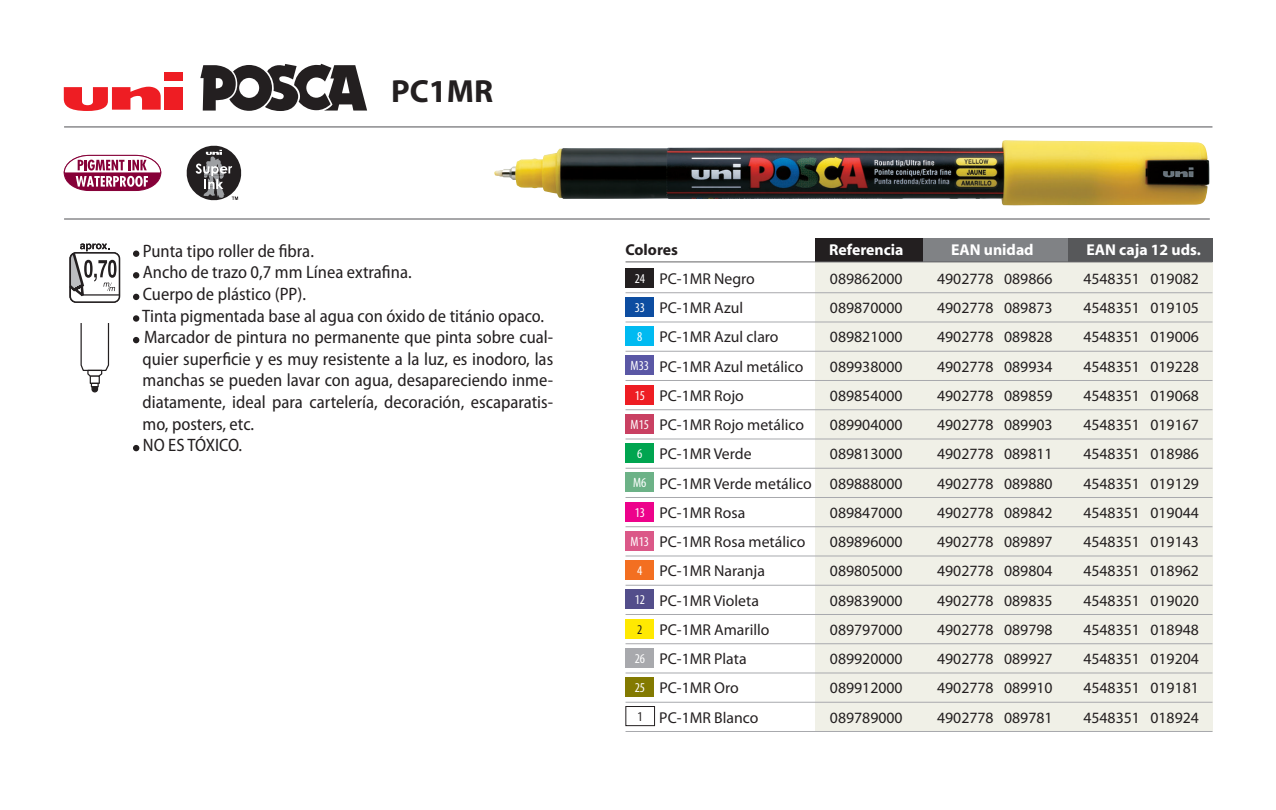
<style>
.page{position:relative;width:1276px;height:810px;background:#fff}
.page>*{position:absolute;margin:0;border:0;box-sizing:border-box;transform-origin:0 0}
.t1{font:700 32.18px "Myriad";color:#231f20}
.t2{font:semi-condensed 18px/21.6px "Myriad Pro";color:#231f20}
.t3{font:15.75px "Myriad Pro";color:#231f20}
.t4{font:700 15.75px "Myriad";color:#fff}
.t5{font:700 15.75px "Myriad";color:#231f20}
.s1{font-stretch:condensed;font-size:13.5px;color:#fff}
.s2{font-stretch:condensed;font-size:13.5px}
</style>
<div class="page">
<div style="left:164px;top:87px;width:19px;height:23px;background:#ee1d23"></div>
<div style="left:164px;top:72px;width:19px;height:9px;background:#ee1d23"></div>
<svg style="left:64px;top:87px;width:97px;height:24px"></svg>
<svg style="left:200px;top:63px;width:167px;height:48px"></svg>
<hr style="left:64px;top:218px;width:1145px;height:2px;background:#636366">
<hr style="left:64px;top:126px;width:1148px;height:1px;background:#636366">
<svg style="left:133px;top:251px;width:6px;height:6px"></svg>
<svg style="left:133px;top:272px;width:6px;height:6px"></svg>
<svg style="left:133px;top:294px;width:6px;height:6px"></svg>
<div style="left:133px;top:315px;width:6px;height:7px;background:#231f20;border-radius:50%"></div>
<svg style="left:133px;top:337px;width:6px;height:6px"></svg>
<svg style="left:133px;top:445px;width:6px;height:6px"></svg>
<img style="left:494px;top:140px;width:715px;height:66px">
<svg style="left:186px;top:145px;width:56px;height:56px"></svg>
<svg style="left:63px;top:155px;width:99px;height:36px"></svg>
<div style="left:69px;top:252px;width:51px;height:51px;border:2px solid #231f20;border-radius:6px"></div>
<hr style="left:83px;top:294px;width:36px;height:2px;background:#231f20">
<svg style="left:69px;top:244px;width:47px;height:55px"></svg>
<svg style="left:80px;top:323px;width:30px;height:70px"></svg>
<div style="left:815px;top:238px;width:108px;height:24px;background:#231f20"></div>
<div style="left:923px;top:238px;width:144px;height:24px;background:#808285"></div>
<div style="left:1067px;top:238px;width:145px;height:24px;background:#57585a"></div>
<div style="left:815px;top:262px;width:397px;height:470px;background:#f0f0e7"></div>
<hr style="left:625px;top:262px;width:587px;height:1px;background:#636366">
<hr style="left:625px;top:292px;width:587px;height:1px;background:#a8a9ad">
<hr style="left:625px;top:322px;width:587px;height:1px;background:#a8a9ad">
<hr style="left:625px;top:351px;width:587px;height:1px;background:#a8a9ad">
<hr style="left:625px;top:380px;width:587px;height:1px;background:#a8a9ad">
<hr style="left:625px;top:409px;width:587px;height:1px;background:#a8a9ad">
<hr style="left:625px;top:439px;width:587px;height:1px;background:#a8a9ad">
<hr style="left:625px;top:468px;width:587px;height:1px;background:#a8a9ad">
<hr style="left:625px;top:497px;width:587px;height:1px;background:#a8a9ad">
<hr style="left:625px;top:526px;width:587px;height:1px;background:#a8a9ad">
<hr style="left:625px;top:556px;width:587px;height:1px;background:#a8a9ad">
<hr style="left:625px;top:585px;width:587px;height:1px;background:#a8a9ad">
<hr style="left:625px;top:614px;width:587px;height:1px;background:#a8a9ad">
<hr style="left:625px;top:643px;width:587px;height:1px;background:#a8a9ad">
<hr style="left:625px;top:673px;width:587px;height:1px;background:#a8a9ad">
<hr style="left:625px;top:702px;width:587px;height:1px;background:#a8a9ad">
<hr style="left:625px;top:731px;width:587px;height:1px;background:#a8a9ad">
<div style="left:625px;top:268px;width:29px;height:19px;background:#231f20"></div>
<div style="left:625px;top:297px;width:29px;height:19px;background:#0d4da1"></div>
<div style="left:625px;top:327px;width:29px;height:19px;background:#00baf1"></div>
<div style="left:625px;top:356px;width:29px;height:19px;background:#5a57a5"></div>
<div style="left:625px;top:385px;width:29px;height:19px;background:#ee1d23"></div>
<div style="left:625px;top:414px;width:29px;height:19px;background:#c94062"></div>
<div style="left:625px;top:444px;width:29px;height:19px;background:#00a550"></div>
<div style="left:625px;top:473px;width:29px;height:19px;background:#6cb287"></div>
<div style="left:625px;top:502px;width:29px;height:19px;background:#ed028b"></div>
<div style="left:625px;top:531px;width:29px;height:19px;background:#db5888"></div>
<div style="left:625px;top:561px;width:29px;height:19px;background:#f36f21"></div>
<div style="left:625px;top:590px;width:29px;height:19px;background:#534e8b"></div>
<div style="left:625px;top:619px;width:29px;height:19px;background:#ffe901"></div>
<div style="left:625px;top:648px;width:29px;height:19px;background:#a8a9ad"></div>
<div style="left:625px;top:678px;width:29px;height:19px;background:#837a01"></div>
<div style="left:625px;top:706px;width:30px;height:20px;border:1px solid #231f20"></div>
<h1 class="t1" style="left:391px;top:74px;width:103px">PC1MR</h1>
<p class="t2" style="left:142px;top:240px;width:412px">Punta tipo roller de fibra.<br>Ancho de trazo 0,7 mm Línea extrafina.<br>Cuerpo de plástico (PP).<br>Tinta pigmentada base al agua con óxido de titánio opaco.<br>Marcador de pintura no permanente que pinta sobre cual&shy;quier superficie y es muy resistente a la luz, es inodoro, las manchas se pueden lavar con agua, desapareciendo inme&shy;diatamente, ideal para cartelería, decoración, escaparatis&shy;mo, posters, etc.<br>NO ES TÓXICO.</p>
<p class="t5" style="left:625px;top:242px;width:54px">Colores</p>
<p class="t4" style="left:829px;top:242px;width:76px">Referencia</p>
<p class="t4" style="left:951px;top:242px;width:84px">EAN unidad</p>
<p class="t4" style="left:1086px;top:242px;width:116px">EAN caja 12 uds.</p>
<p class="t3" style="left:634px;top:269px;width:122px"><span class="s1">24</span> PC-1MR Negro</p>
<p class="t3" style="left:830px;top:269px;width:74px">089862000</p>
<p class="t3" style="left:937px;top:269px;width:117px">4902778 089866</p>
<p class="t3" style="left:1083px;top:269px;width:117px">4548351 019082</p>
<p class="t3" style="left:634px;top:298px;width:110px"><span class="s1">33</span> PC-1MR Azul</p>
<p class="t3" style="left:830px;top:298px;width:74px">089870000</p>
<p class="t3" style="left:937px;top:298px;width:117px">4902778 089873</p>
<p class="t3" style="left:1083px;top:298px;width:117px">4548351 019105</p>
<p class="t3" style="left:637px;top:327px;width:143px"><span class="s1">8</span> PC-1MR Azul claro</p>
<p class="t3" style="left:830px;top:327px;width:74px">089821000</p>
<p class="t3" style="left:937px;top:327px;width:117px">4902778 089828</p>
<p class="t3" style="left:1083px;top:327px;width:117px">4548351 019006</p>
<p class="t3" style="left:630px;top:357px;width:174px"><span class="s1">M33</span> PC-1MR Azul metálico</p>
<p class="t3" style="left:830px;top:357px;width:74px">089938000</p>
<p class="t3" style="left:937px;top:357px;width:117px">4902778 089934</p>
<p class="t3" style="left:1083px;top:357px;width:117px">4548351 019228</p>
<p class="t3" style="left:634px;top:386px;width:111px"><span class="s1">15</span> PC-1MR Rojo</p>
<p class="t3" style="left:830px;top:386px;width:74px">089854000</p>
<p class="t3" style="left:937px;top:386px;width:117px">4902778 089859</p>
<p class="t3" style="left:1083px;top:386px;width:117px">4548351 019068</p>
<p class="t3" style="left:630px;top:415px;width:175px"><span class="s1">M15</span> PC-1MR Rojo metálico</p>
<p class="t3" style="left:830px;top:415px;width:74px">089904000</p>
<p class="t3" style="left:937px;top:415px;width:117px">4902778 089903</p>
<p class="t3" style="left:1083px;top:415px;width:117px">4548351 019167</p>
<p class="t3" style="left:637px;top:444px;width:116px"><span class="s1">6</span> PC-1MR Verde</p>
<p class="t3" style="left:830px;top:444px;width:74px">089813000</p>
<p class="t3" style="left:937px;top:444px;width:117px">4902778 089811</p>
<p class="t3" style="left:1083px;top:444px;width:117px">4548351 018986</p>
<p class="t3" style="left:633px;top:474px;width:271px"><span class="s1">M6</span> PC-1MR Verde metálico 089888000</p>
<p class="t3" style="left:937px;top:474px;width:117px">4902778 089880</p>
<p class="t3" style="left:1083px;top:474px;width:117px">4548351 019129</p>
<p class="t3" style="left:634px;top:503px;width:112px"><span class="s1">13</span> PC-1MR Rosa</p>
<p class="t3" style="left:830px;top:503px;width:74px">089847000</p>
<p class="t3" style="left:937px;top:503px;width:117px">4902778 089842</p>
<p class="t3" style="left:1083px;top:503px;width:117px">4548351 019044</p>
<p class="t3" style="left:630px;top:532px;width:176px"><span class="s1">M13</span> PC-1MR Rosa metálico</p>
<p class="t3" style="left:830px;top:532px;width:74px">089896000</p>
<p class="t3" style="left:937px;top:532px;width:117px">4902778 089897</p>
<p class="t3" style="left:1083px;top:532px;width:117px">4548351 019143</p>
<p class="t3" style="left:637px;top:561px;width:129px"><span class="s1">4</span> PC-1MR Naranja</p>
<p class="t3" style="left:830px;top:561px;width:74px">089805000</p>
<p class="t3" style="left:937px;top:561px;width:117px">4902778 089804</p>
<p class="t3" style="left:1083px;top:561px;width:117px">4548351 018962</p>
<p class="t3" style="left:634px;top:591px;width:126px"><span class="s1">12</span> PC-1MR Violeta</p>
<p class="t3" style="left:830px;top:591px;width:74px">089839000</p>
<p class="t3" style="left:937px;top:591px;width:117px">4902778 089835</p>
<p class="t3" style="left:1083px;top:591px;width:117px">4548351 019020</p>
<p class="t3" style="left:637px;top:620px;width:134px"><span class="s2">2</span> PC-1MR Amarillo</p>
<p class="t3" style="left:830px;top:620px;width:74px">089797000</p>
<p class="t3" style="left:937px;top:620px;width:117px">4902778 089798</p>
<p class="t3" style="left:1083px;top:620px;width:117px">4548351 018948</p>
<p class="t3" style="left:634px;top:649px;width:113px"><span class="s1">26</span> PC-1MR Plata</p>
<p class="t3" style="left:830px;top:649px;width:74px">089920000</p>
<p class="t3" style="left:937px;top:649px;width:117px">4902778 089927</p>
<p class="t3" style="left:1083px;top:649px;width:117px">4548351 019204</p>
<p class="t3" style="left:634px;top:678px;width:106px"><span class="s1">25</span> PC-1MR Oro</p>
<p class="t3" style="left:830px;top:678px;width:74px">089912000</p>
<p class="t3" style="left:937px;top:678px;width:117px">4902778 089910</p>
<p class="t3" style="left:1083px;top:678px;width:117px">4548351 019181</p>
<p class="t3" style="left:637px;top:708px;width:122px"><span class="s2">1</span> PC-1MR Blanco</p>
<p class="t3" style="left:830px;top:708px;width:74px">089789000</p>
<p class="t3" style="left:937px;top:708px;width:117px">4902778 089781</p>
<p class="t3" style="left:1083px;top:708px;width:117px">4548351 018924</p>
</div>
